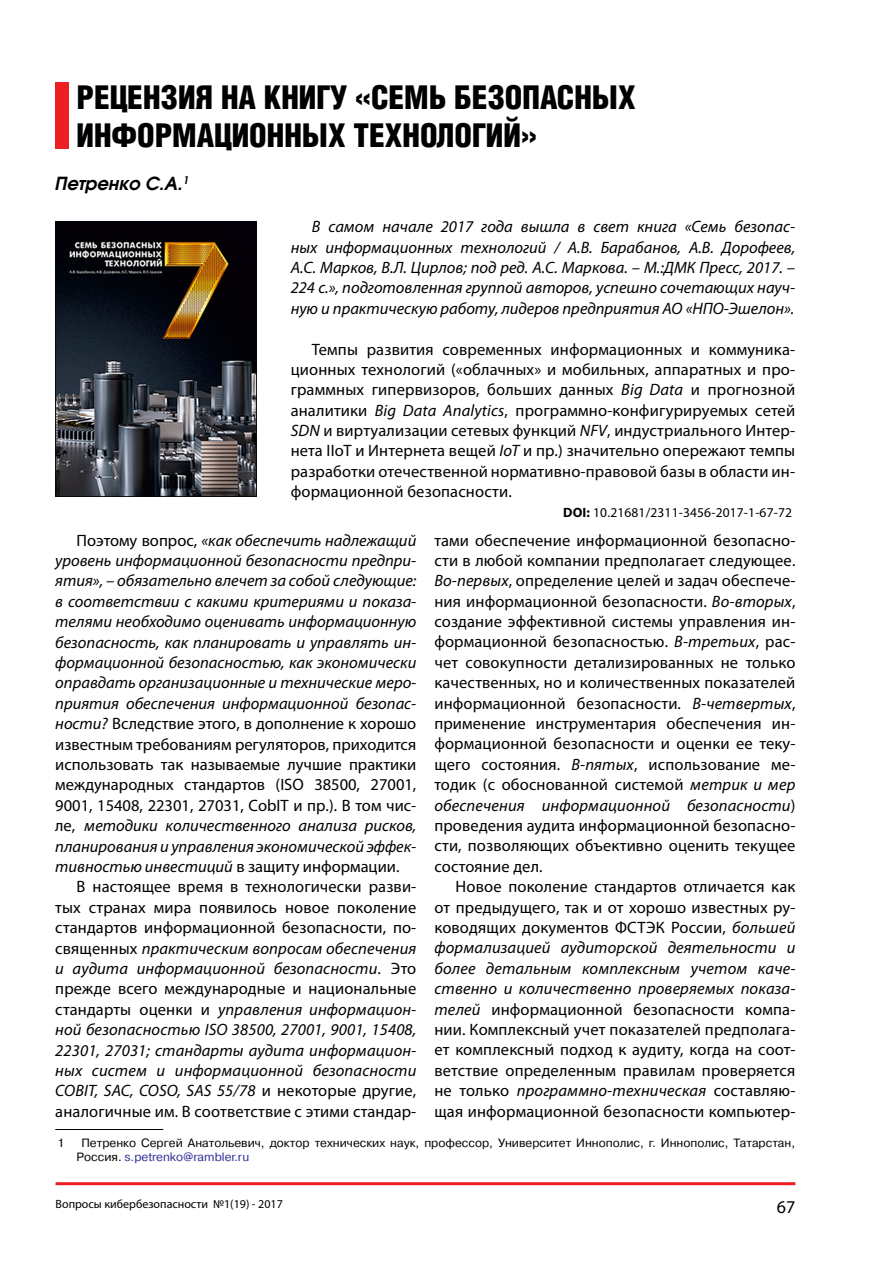
<style>
.page{position:relative;width:893px;height:1263px;background:#fff}
.page>*{position:absolute;margin:0;border:0;box-sizing:border-box;transform-origin:0 0}
.t1{font:31.5px/37.8px "AG Letterica Demi Condensed C";color:#000}
.t2{font:italic 700 18px "AG Avalanche C";color:#000}
.t3{font:18px "Myriad Pro";color:#000}
.t4{font:16.5px/20.4px "Myriad Pro";letter-spacing:.01em;color:#000;text-align:justify}
.t5{font:italic 16.5px/20.4px "Myriad Pro";color:#000;text-align:justify}
.t6{font:13.5px "Myriad Pro";letter-spacing:.01em;color:#000}
.t7{font:12px/14.4px "Pragmatica C";color:#000}
.t8{font:12px "Myriad Pro";color:#000}
.s1{font-style:italic}
.s2{font-style:normal}
.s3{font-weight:700}
.s4{color:#2e3092}
</style>
<div class="page">
<hr style="left:56px;top:1182px;width:739px;height:3px;background:#ed1f24">
<hr style="left:55px;top:1129px;width:108px;height:1px;background:#000">
<div style="left:55px;top:82px;width:13px;height:67px;background:#ed1f24"></div>
<img style="left:55px;top:222px;width:202px;height:275px">
<h1 class="t1" style="left:77px;top:78px;width:561px">РЕЦЕНЗИЯ НА КНИГУ «СЕМЬ БЕЗОПАСНЫХ<br>ИНФОРМАЦИОННЫХ ТЕХНОЛОГИЙ»</h1>
<p class="t2" style="left:55px;top:172px;width:135px">Петренко С.А.<sup>1</sup></p>
<p class="t5" style="left:291px;top:216px;width:506px;text-indent:21px">В самом начале 2017 года вышла в свет книга «Семь безопас&shy;ных информационных технологий / А.В. Барабанов, А.В. Дорофеев, А.С. Марков, В.Л. Цирлов; под ред. А.С. Маркова. – М.:ДМК Пресс, 2017. – 224 с.», подготовленная группой авторов, успешно сочетающих науч&shy;ную и практическую работу, лидеров предприятия АО «НПО-Эшелон».</p>
<p class="t4" style="left:291px;top:338px;width:506px;text-indent:21px">Темпы развития современных информационных и коммуника&shy;ционных технологий («облачных» и мобильных, аппаратных и про&shy;граммных гипервизоров, больших данных <span class="s1">Big Data</span> и прогнозной аналитики <span class="s1">Big Data Analytics</span>, программно-конфигурируемых сетей <span class="s1">SDN</span> и виртуализации сетевых функций <span class="s1">NFV</span>, индустриального Интер&shy;нета IIoT и Интернета вещей <span class="s1">IoT</span> и пр.) значительно опережают темпы разработки отечественной нормативно-правовой базы в области ин&shy;формационной безопасности.</p>
<p class="t5" style="left:55px;top:530px;width:363px;text-indent:21px"><span class="s2">Поэтому вопрос,</span> «как обеспечить надлежащий уровень информационной безопасности предпри&shy;ятия», – обязательно влечет за собой следующие: в соответствии с какими критериями и показа&shy;телями необходимо оценивать информационную безопасность, как планировать и управлять ин&shy;формационной безопасностью, как экономически оправдать организационные и технические меро&shy;приятия обеспечения информационной безопас&shy;ности? <span class="s2">Вследствие этого, в дополнение к хорошо известным требованиям регуляторов, приходится использовать так называемые лучшие практики международных стандартов (ISO 38500, 27001, 9001, 15408, 22301, 27031, СobIT и пр.). В том чис&shy;ле,</span> методики количественного анализа рисков, планирования и управления экономической эффек&shy;тивностью инвестиций <span class="s2">в защиту информации.</span></p>
<p class="t4" style="left:55px;top:876px;width:363px;text-indent:21px">В настоящее время в технологически разви&shy;тых странах мира появилось новое поколение стандартов информационной безопасности, по&shy;священных <span class="s1">практическим вопросам обеспечения и аудита информационной безопасности</span>. Это прежде всего международные и национальные стандарты оценки и <span class="s1">управления информацион&shy;ной безопасностью ISO 38500, 27001, 9001, 15408, 22301, 27031; стандарты аудита информацион&shy;ных систем и информационной безопасности COBIT, SAC, COSO, SAS 55/78</span> и некоторые другие, аналогичные им. В соответствие с этими стандар-</p>
<p class="t6" style="left:563px;top:504px;width:230px"><span class="s3">DOI:</span> 10.21681/2311-3456-2017-1-67-72</p>
<p class="t4" style="left:434px;top:529px;width:363px">тами обеспечение информационной безопасно&shy;сти в любой компании предполагает следующее.<br><span class="s1">Во-первых</span>, определение целей и задач обеспече&shy;ния информационной безопасности. <span class="s1">Во-вторых</span>, создание эффективной системы управления ин&shy;формационной безопасностью. <span class="s1">В-третьих</span>, рас&shy;чет совокупности детализированных не только качественных, но и количественных показателей информационной безопасности. <span class="s1">В-четвертых</span>, применение инструментария обеспечения ин&shy;формационной безопасности и оценки ее теку&shy;щего состояния. <span class="s1">В-пятых</span>, использование ме&shy;тодик (с обоснованной системой <span class="s1">метрик и мер обеспечения информационной безопасности</span>) проведения аудита информационной безопасно&shy;сти, позволяющих объективно оценить текущее состояние дел.</p>
<p class="t4" style="left:434px;top:876px;width:363px;text-indent:21px">Новое поколение стандартов отличается как от предыдущего, так и от хорошо известных ру&shy;ководящих документов ФСТЭК России, <span class="s1">большей формализацией аудиторской деятельности и более детальным комплексным учетом каче&shy;ственно и количественно проверяемых показа&shy;телей</span> информационной безопасности компа&shy;нии. Комплексный учет показателей предполага&shy;ет комплексный подход к аудиту, когда на соот&shy;ветствие определенным правилам проверяется не только <span class="s1">программно-техническая</span> составляю&shy;щая информационной безопасности компьютер-</p>
<p class="t7" style="left:57px;top:1135px;width:8px">1</p>
<p class="t7" style="left:77px;top:1135px;width:720px;text-indent:5px">Петренко Сергей Анатольевич, доктор технических наук, профессор, Университет Иннополис, г. Иннополис, Татарстан,<br>Россия. <span class="s4">s.petrenko@rambler.ru</span></p>
<p class="t8" style="left:56px;top:1197px;width:229px">Вопросы кибербезопасности №1(19) - 2017</p>
<p class="t3" style="left:777px;top:1195px;width:20px">67</p>
</div>
